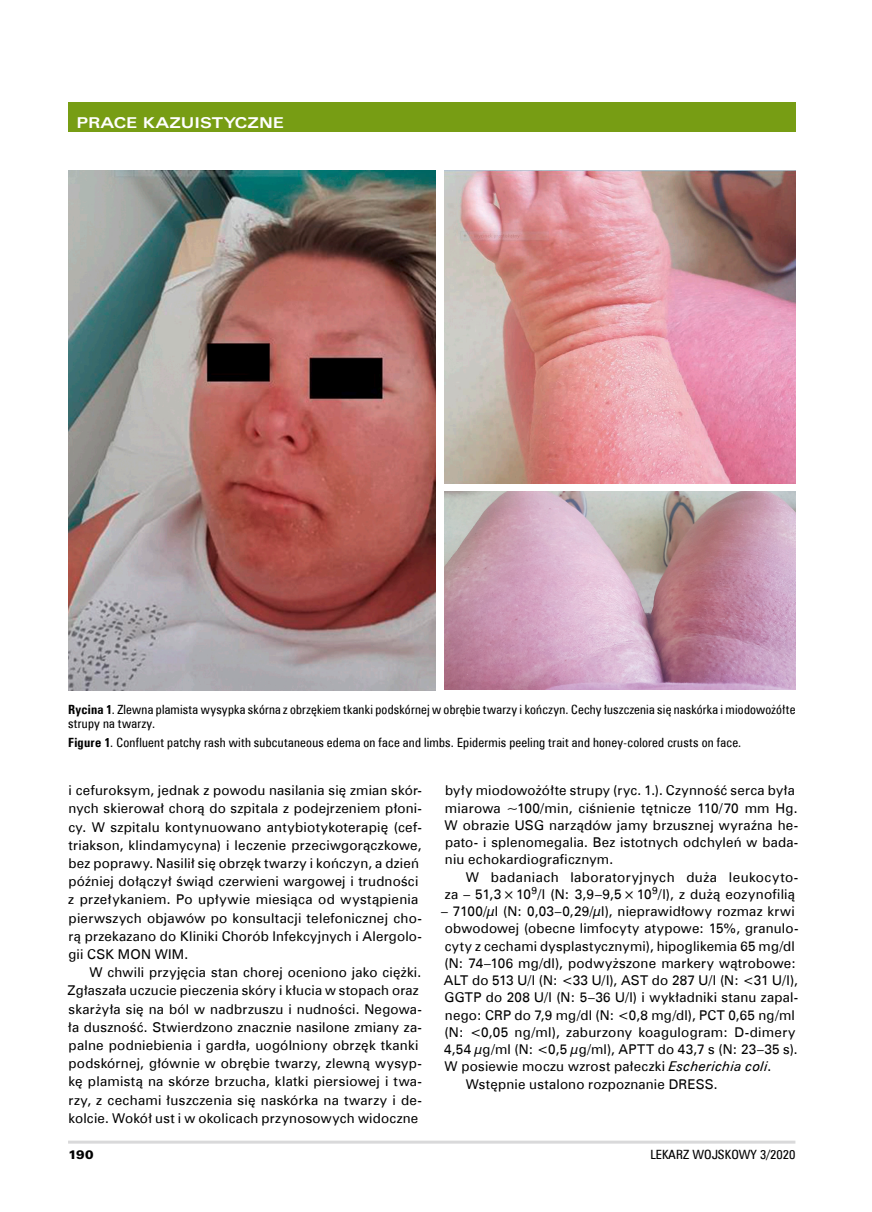
<style>
.page{position:relative;width:872px;height:1212px;background:#fff}
.page>*{position:absolute;margin:0;border:0;box-sizing:border-box;transform-origin:0 0}
.t1{font:15px "Zurich Ex EU Bold";letter-spacing:.01em;color:#fff}
.t2{font:13.5px/18.1px "Zurich EU";letter-spacing:.015em;color:#000}
.t3{font:12.75px/14.2px "Zurich Cn EU Normal";letter-spacing:.015em;color:#000}
.t4{font:12.75px "Zurich Cn EU Normal";letter-spacing:.015em;color:#000;scale:1.04 1}
.t5{font:11.25px "Zurich Blk PL";color:#000;scale:1.04 1}
.s1{font-family:"Zurich Cn EU Bold"}
.s2{font-style:italic}
</style>
<div class="page">
<hr style="left:68px;top:1140px;width:727px;height:3px;background:#d9d9da">
<div style="left:68px;top:102px;width:727px;height:30px;background:#779d14"></div>
<img style="left:68px;top:170px;width:368px;height:520px">
<img style="left:444px;top:492px;width:351px;height:197px">
<img style="left:444px;top:170px;width:351px;height:314px">
<p class="t1" style="left:77px;top:113px;width:209px">PRACE KAZUISTYCZNE</p>
<p class="t3" style="left:68px;top:702px;width:729px"><span class="s1">Rycina 1</span>. Zlewna plamista wysypka skórna z obrzękiem tkanki podskórnej w obrębie twarzy i kończyn. Cechy łuszczenia się naskórka i miodowożółte strupy na twarzy.</p>
<p class="t3" style="left:68px;top:736px;width:675px"><span class="s1">Figure 1</span>. Confluent patchy rash with subcutaneous edema on face and limbs. Epidermis peeling trait and honey‑colored crusts on face.</p>
<p class="t2" style="left:68px;top:781px;width:355px">i cefuroksym, jednak z powodu nasilania się zmian skór&shy;nych skierował chorą do szpitala z podejrzeniem płoni&shy;cy. W szpitalu kontynuowano antybiotykoterapię (cef&shy;triakson, klindamycyna) i leczenie przeciwgorączkowe, bez poprawy. Nasilił się obrzęk twarzy i kończyn, a dzień później dołączył świąd czerwieni wargowej i trudności z przełykaniem. Po upływie miesiąca od wystąpienia pierwszych objawów po konsultacji telefonicznej cho&shy;rą przekazano do Kliniki Chorób Infekcyjnych i Alergolo&shy;gii CSK MON WIM.</p>
<p class="t2" style="left:68px;top:963px;width:356px;text-indent:22px">W chwili przyjęcia stan chorej oceniono jako ciężki.<br>Zgłaszała uczucie pieczenia skóry i kłucia w stopach oraz skarżyła się na ból w nadbrzuszu i nudności. Negowa&shy;ła duszność. Stwierdzono znacznie nasilone zmiany za&shy;palne podniebienia i gardła, uogólniony obrzęk tkanki podskórnej, głównie w obrębie twarzy, zlewną wysyp&shy;kę plamistą na skórze brzucha, klatki piersiowej i twa&shy;rzy, z cechami łuszczenia się naskórka na twarzy i de&shy;kolcie. Wokół ust i w okolicach przynosowych widoczne</p>
<p class="t2" style="left:444px;top:782px;width:355px;line-height:17.2px">były miodowożółte strupy (ryc. 1.). Czynność serca była miarowa ~100/min, ciśnienie tętnicze 110/70 mm Hg.<br>W obrazie USG narządów jamy brzusznej wyraźna he&shy;pato- i splenomegalia. Bez istotnych odchyleń w bada&shy;niu echokardiograficznym.</p>
<p class="t2" style="left:445px;top:868px;width:355px;line-height:17.2px;text-align:right">W badaniach laboratoryjnych duża leukocyto-<br>za – 51,3×10<sup>9</sup>/l (N: 3,9–9,5×10<sup>9</sup>/l), z dużą eozynofilią</p>
<p class="t2" style="left:441px;top:902px;width:355px">– 7100/µl (N: 0,03–0,29/µl), nieprawidłowy rozmaz krwi</p>
<p class="t2" style="left:445px;top:919px;width:355px">obwodowej (obecne limfocyty atypowe: 15%, granulo-</p>
<p class="t2" style="left:445px;top:936px;width:351px">cyty z cechami dysplastycznymi), hipoglikemia 65 mg/dl</p>
<p class="t2" style="left:444px;top:954px;width:353px">(N: 74–106 mg/dl), podwyższone markery wątrobowe:</p>
<p class="t2" style="left:444px;top:971px;width:355px">ALT do 513 U/l (N: &lt;33 U/l), AST do 287 U/l (N: &lt;31 U/l),</p>
<p class="t2" style="left:444px;top:988px;width:355px">GGTP do 208 U/l (N: 5–36 U/l) i wykładniki stanu zapal-</p>
<p class="t2" style="left:445px;top:1005px;width:351px">nego: CRP do 7,9 mg/dl (N: &lt;0,8 mg/dl), PCT 0,65 ng/ml</p>
<p class="t2" style="left:444px;top:1023px;width:353px">(N: &lt;0,05 ng/ml), zaburzony koagulogram: D‑dimery</p>
<p class="t2" style="left:444px;top:1040px;width:355px">4,54 µg/ml (N: &lt;0,5 µg/ml), APTT do 43,7 s (N: 23–35 s).</p>
<p class="t2" style="left:444px;top:1057px;width:328px">W posiewie moczu wzrost pałeczki <span class="s2">Escherichia coli</span>.</p>
<p class="t2" style="left:466px;top:1074px;width:253px">Wstępnie ustalono rozpoznanie DRESS.</p>
<p class="t5" style="left:68px;top:1147px;width:26px">190</p>
<p class="t4" style="left:650px;top:1147px;width:141px">LEKARZ WOJSKOWY 3/2020</p>
</div>
